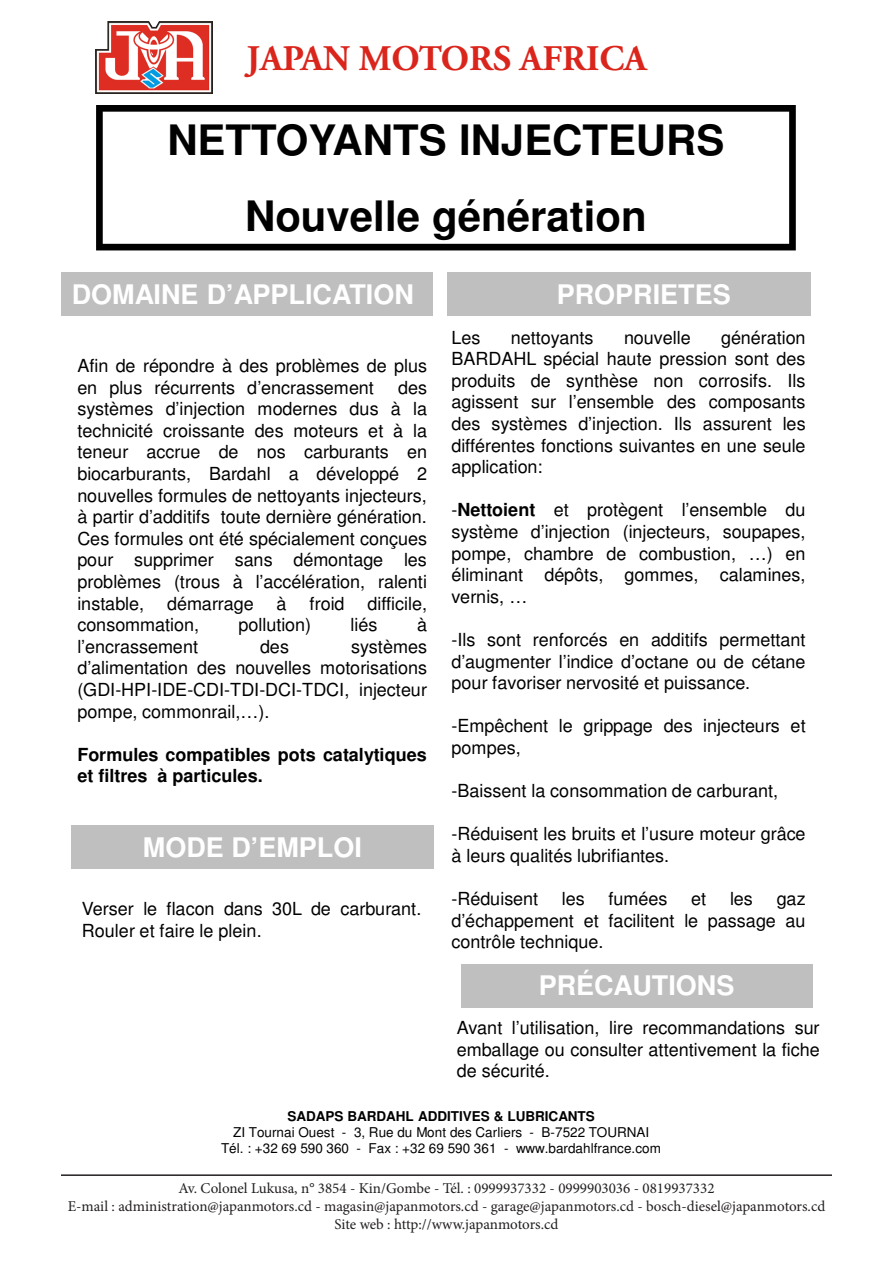
<style>
.page{position:relative;width:893px;height:1263px;background:#fff}
.page>*{position:absolute;margin:0;border:0;box-sizing:border-box;transform-origin:0 0}
.t1{font:700 42px/75.6px "Helvetica";color:#000;text-align:center}
.t2{font:700 36px "Adobe Garamond Pro";color:#da251c}
.t3{font:700 27px "Helvetica";color:#fff}
.t4{font:18px/21.6px "Helvetica";color:#000;text-align:justify}
.t5{font:700 18px/21.6px "Helvetica";color:#000}
.t6{font:15px "Minion Pro";color:#231f20}
.t7{font:13.5px/16.2px "Helvetica";letter-spacing:.005em;color:#000;text-align:center}
.s1{font-weight:700}
</style>
<div class="page">
<svg style="left:96px;top:105px;width:700px;height:145px"></svg>
<div style="left:61px;top:272px;width:371px;height:44px;background:#bfbfbf"></div>
<div style="left:447px;top:272px;width:363px;height:44px;background:#bfbfbf"></div>
<div style="left:71px;top:825px;width:363px;height:44px;background:#bfbfbf"></div>
<div style="left:461px;top:964px;width:351px;height:43px;background:#bfbfbf"></div>
<hr style="left:61px;top:1174px;width:771px;height:2px;background:#231f20">
<img style="left:96px;top:21px;width:117px;height:73px">
<p class="t2" style="left:246px;top:38px;width:402px">JAPAN MOTORS AFRICA</p>
<p class="t1" style="left:167px;top:102px;width:558px">NETTOYANTS INJECTEURS<br>Nouvelle génération</p>
<p class="t3" style="left:72px;top:279px;width:344px">DOMAINE D’APPLICATION</p>
<p class="t3" style="left:557px;top:279px;width:176px">PROPRIETES</p>
<p class="t4" style="left:77px;top:356px;width:351px">Afin de répondre à des problèmes de plus en plus récurrents d’encrassement</p>
<p class="t4" style="left:77px;top:378px;width:351px;text-indent:321px">des systèmes d’injection modernes dus à la technicité croissante des moteurs et à la teneur accrue de nos carburants en biocarburants, Bardahl a développé 2 nouvelles formules de nettoyants injecteurs, à partir d’additifs toute dernière génération.<br>Ces formules ont été spécialement conçues pour supprimer sans démontage les problèmes (trous à l’accélération, ralenti instable,</p>
<p class="t4" style="left:167px;top:594px;width:88px">démarrage</p>
<p class="t4" style="left:277px;top:594px;width:12px">à</p>
<p class="t4" style="left:310px;top:594px;width:37px">froid</p>
<p class="t4" style="left:368px;top:594px;width:61px">difficile,</p>
<p class="t4" style="left:77px;top:616px;width:123px">consommation,</p>
<p class="t4" style="left:239px;top:616px;width:74px">pollution)</p>
<p class="t4" style="left:351px;top:616px;width:29px">liés</p>
<p class="t4" style="left:417px;top:616px;width:12px">à</p>
<p class="t4" style="left:77px;top:637px;width:122px">l’encrassement</p>
<p class="t4" style="left:260px;top:637px;width:30px">des</p>
<p class="t4" style="left:77px;top:637px;width:351px;text-indent:274px">systèmes d’alimentation des nouvelles motorisations (GDI-HPI-IDE-CDI-TDI-DCI-TDCI, injecteur pompe, commonrail,…).</p>
<p class="t5" style="left:77px;top:743px;width:351px">Formules compatibles pots catalytiques et filtres à particules.</p>
<p class="t3" style="left:143px;top:832px;width:221px">MODE D’EMPLOI</p>
<p class="t4" style="left:82px;top:900px;width:341px">Verser le flacon dans 30L de carburant.<br>Rouler et faire le plein.</p>
<p class="t4" style="left:451px;top:328px;width:356px;text-indent:270px">génération BARDAHL spécial haute pression sont des produits de synthèse non corrosifs. Ils agissent sur l’ensemble des composants des systèmes d’injection. Ils assurent les différentes fonctions suivantes en une seule application:</p>
<p class="t4" style="left:451px;top:501px;width:356px">-<span class="s1">Nettoient</span> et protègent l’ensemble du système d’injection (injecteurs, soupapes, pompe, chambre de combustion, …) en éliminant dépôts, gommes, calamines, vernis, …</p>
<p class="t4" style="left:451px;top:630px;width:356px">-Ils sont renforcés en additifs permettant d’augmenter l’indice d’octane ou de cétane pour favoriser nervosité et puissance.</p>
<p class="t4" style="left:451px;top:717px;width:356px">-Empêchent le grippage des injecteurs et pompes,</p>
<p class="t4" style="left:451px;top:782px;width:328px">-Baissent la consommation de carburant,</p>
<p class="t4" style="left:451px;top:825px;width:356px">-Réduisent les bruits et l’usure moteur grâce à leurs qualités lubrifiantes.</p>
<p class="t4" style="left:451px;top:890px;width:88px">-Réduisent</p>
<p class="t4" style="left:562px;top:890px;width:24px">les</p>
<p class="t4" style="left:609px;top:890px;width:61px">fumées</p>
<p class="t4" style="left:691px;top:890px;width:17px">et</p>
<p class="t4" style="left:730px;top:890px;width:24px">les</p>
<p class="t4" style="left:451px;top:328px;width:30px">Les</p>
<p class="t4" style="left:511px;top:328px;width:84px">nettoyants</p>
<p class="t4" style="left:624px;top:328px;width:68px">nouvelle</p>
<p class="t4" style="left:451px;top:890px;width:356px;text-indent:325px">gaz d’échappement et facilitent le passage au contrôle technique.</p>
<p class="t3" style="left:539px;top:970px;width:197px">PRÉCAUTIONS</p>
<p class="t4" style="left:457px;top:1019px;width:364px">Avant l’utilisation, lire recommandations sur emballage ou consulter attentivement la fiche de sécurité.</p>
<p class="t7" style="left:221px;top:1109px;width:441px"><span class="s1">SADAPS BARDAHL ADDITIVES &amp; LUBRICANTS<br></span>ZI Tournai Ouest - 3, Rue du Mont des Carliers - B-7522 TOURNAI<br>Tél. : +32 69 590 360 - Fax : +32 69 590 361 - www.bardahlfrance.com</p>
<p class="t6" style="left:178px;top:1178px;width:538px">Av. Colonel Lukusa, n° 3854 - Kin/Gombe - Tél. : 0999937332 - 0999903036 - 0819937332</p>
<p class="t6" style="left:68px;top:1196px;width:759px">E-mail : administration@japanmotors.cd - magasin@japanmotors.cd - garage@japanmotors.cd - bosch-diesel@japanmotors.cd</p>
<p class="t6" style="left:335px;top:1214px;width:225px">Site web : http://www.japanmotors.cd</p>
</div>
